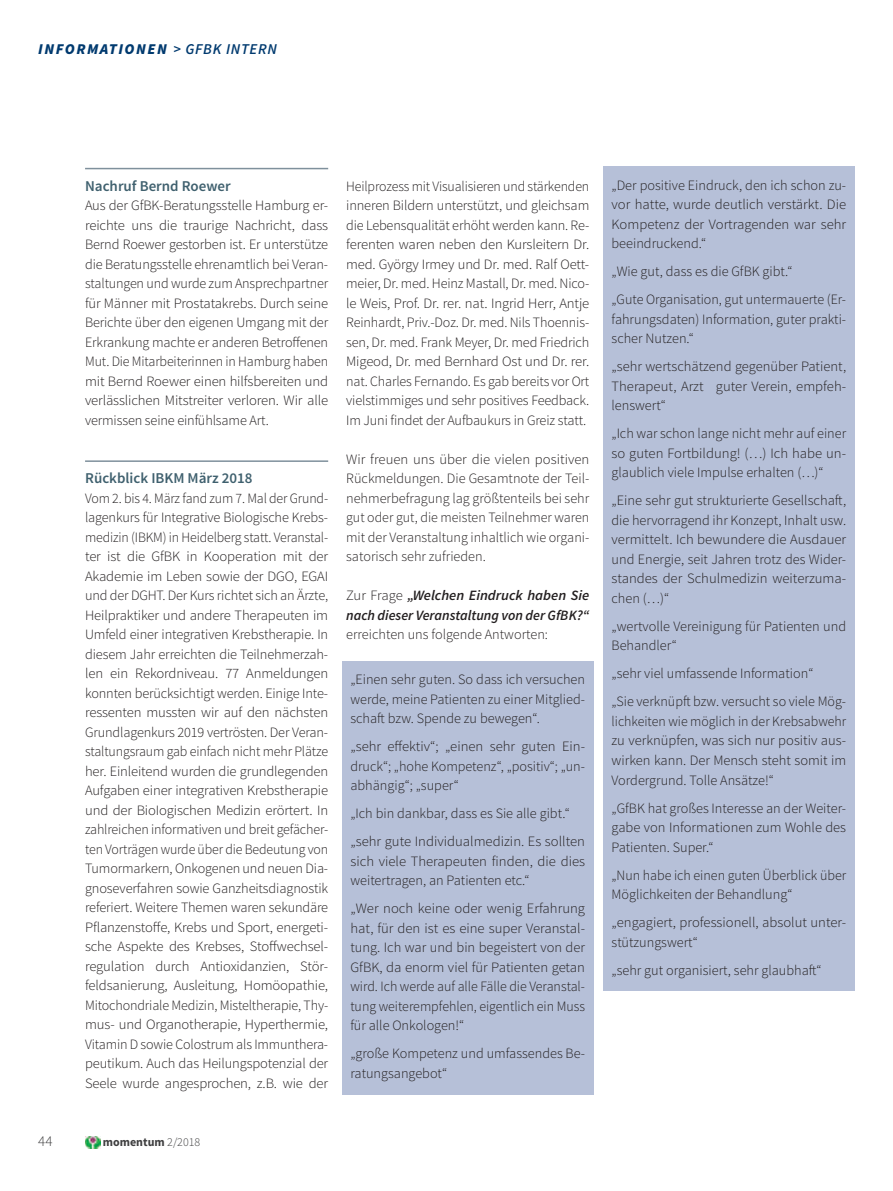
<style>
.page{position:relative;width:893px;height:1191px;background:#fff}
.page>*{position:absolute;margin:0;border:0;box-sizing:border-box;transform-origin:0 0}
.t1{font:600 15px "Source Sans Pro";color:#3f606e}
.t2{font:italic 900 15px "Source Sans Pro";letter-spacing:.1em;color:#003a6f}
.t3{font:300 15px "Source Sans Pro";color:#3e3e3f}
.t4{font:300 14.25px/19.5px "Source Sans Pro";color:#231f20;text-align:justify}
.t5{font:italic 600 14.25px/19.5px "Source Sans Pro";color:#231f20}
.t6{font:700 12px "Source Sans Pro";color:#3e3e3f}
.s1{font-weight:600}
.s2{font-weight:300;font-style:normal}
.s3{font-weight:300}
</style>
<div class="page">
<img style="left:85px;top:1136px;width:15px;height:12px">
<hr style="left:85px;top:168px;width:243px;height:1px;background:#7f909c">
<hr style="left:85px;top:460px;width:243px;height:2px;background:#7f909c">
<div style="left:342px;top:661px;width:252px;height:78px;background:#b6c0d8"></div>
<div style="left:342px;top:728px;width:252px;height:78px;background:#b6c0d8"></div>
<div style="left:342px;top:795px;width:252px;height:39px;background:#b6c0d8"></div>
<div style="left:342px;top:823px;width:252px;height:78px;background:#b6c0d8"></div>
<div style="left:342px;top:890px;width:252px;height:156px;background:#b6c0d8"></div>
<div style="left:342px;top:1035px;width:252px;height:59px;background:#b6c0d8"></div>
<div style="left:603px;top:166px;width:252px;height:99px;background:#b6c0d8"></div>
<div style="left:603px;top:253px;width:252px;height:40px;background:#b6c0d8"></div>
<div style="left:603px;top:281px;width:252px;height:79px;background:#b6c0d8"></div>
<div style="left:603px;top:348px;width:252px;height:79px;background:#b6c0d8"></div>
<div style="left:603px;top:415px;width:252px;height:79px;background:#b6c0d8"></div>
<div style="left:603px;top:482px;width:252px;height:137px;background:#b6c0d8"></div>
<div style="left:603px;top:607px;width:252px;height:60px;background:#b6c0d8"></div>
<div style="left:603px;top:655px;width:252px;height:40px;background:#b6c0d8"></div>
<div style="left:603px;top:683px;width:252px;height:118px;background:#b6c0d8"></div>
<div style="left:603px;top:789px;width:252px;height:79px;background:#b6c0d8"></div>
<div style="left:603px;top:856px;width:252px;height:59px;background:#b6c0d8"></div>
<div style="left:603px;top:903px;width:252px;height:60px;background:#b6c0d8"></div>
<div style="left:603px;top:951px;width:252px;height:40px;background:#b6c0d8"></div>
<p class="t2" style="left:38px;top:39px;width:203px">INFORMATIONEN <span class="s1">&gt; GfBK Intern</span></p>
<p class="t1" style="left:85px;top:176px;width:147px">Nachruf Bernd Roewer</p>
<p class="t4" style="left:85px;top:196px;width:245px">Aus der GfBK-Beratungsstelle Hamburg er&shy;reichte uns die traurige Nachricht, dass Bernd Roewer gestorben ist. Er unterstütze die Beratungsstelle ehrenamtlich bei Veran&shy;staltungen und wurde zum Ansprechpartner für Männer mit Prostatakrebs. Durch seine Berichte über den eigenen Umgang mit der Erkrankung machte er anderen Betroffenen Mut. Die Mitarbeiterinnen in Hamburg haben mit Bernd Roewer einen hilfsbereiten und verlässlichen Mitstreiter verloren. Wir alle vermissen seine einfühlsame Art.</p>
<p class="t1" style="left:85px;top:469px;width:169px">Rückblick IBKM März 2018</p>
<p class="t4" style="left:85px;top:488px;width:245px">Vom 2. bis 4. März fand zum 7. Mal der Grund&shy;lagenkurs für Integrative Biologische Krebs&shy;medizin (IBKM) in Heidelberg statt. Veranstal&shy;ter ist die GfBK in Kooperation mit der Akademie im Leben sowie der DGO, EGAI und der DGHT. Der Kurs richtet sich an Ärzte, Heilpraktiker und andere Therapeuten im Umfeld einer integrativen Krebstherapie. In diesem Jahr erreichten die Teilnehmerzah&shy;len ein Rekordniveau. 77 Anmeldungen konnten berücksichtigt werden. Einige Inte&shy;ressenten mussten wir auf den nächsten Grundlagenkurs 2019 vertrösten. Der Veran&shy;staltungsraum gab einfach nicht mehr Plätze her. Einleitend wurden die grundlegenden Aufgaben einer integrativen Krebstherapie und der BioIogischen Medizin erörtert. In zahlreichen informativen und breit gefächer&shy;ten Vorträgen wurde über die Bedeutung von Tumormarkern, Onkogenen und neuen Dia&shy;gnoseverfahren sowie Ganzheitsdiagnostik referiert. Weitere Themen waren sekundäre Pflanzenstoffe, Krebs und Sport, energeti&shy;sche Aspekte des Krebses, Stoffwechsel&shy;regulation durch Antioxidanzien, Stör&shy;feldsanierung, Ausleitung, Homöopathie, Mitochondriale Medizin, Misteltherapie, Thy&shy;mus- und Organotherapie, Hyperthermie, Vitamin D sowie Colostrum als Immunthera&shy;peutikum. Auch das Heilungspotenzial der Seele wurde angesprochen, z.B. wie der</p>
<p class="t4" style="left:346px;top:176px;width:245px">Heilprozess mit Visualisieren und stärkenden inneren Bildern unterstützt, und gleichsam die Lebensqualität erhöht werden kann. Re&shy;ferenten waren neben den Kursleitern Dr. med. György Irmey und Dr. med. Ralf Oett&shy;meier, Dr. med. Heinz Mastall, Dr. med. Nico&shy;le Weis, Prof. Dr. rer. nat. Ingrid Herr, Antje Reinhardt, Priv.-Doz. Dr. med. Nils Thoennis&shy;sen, Dr. med. Frank Meyer, Dr. med Friedrich Migeod, Dr. med Bernhard Ost und Dr. rer. nat. Charles Fernando. Es gab bereits vor Ort vielstimmiges und sehr positives Feedback.<br>Im Juni findet der Aufbaukurs in Greiz statt.</p>
<p class="t4" style="left:346px;top:449px;width:245px">Wir freuen uns über die vielen positiven Rückmeldungen. Die Gesamtnote der Teil&shy;nehmerbefragung lag größtenteils bei sehr gut oder gut, die meisten Teilnehmer waren mit der Veranstaltung inhaltlich wie organi&shy;satorisch sehr zufrieden.</p>
<p class="t5" style="left:346px;top:586px;width:245px"><span class="s2">Zur Frage</span> „Welchen Eindruck haben Sie nach dieser Veranstaltung von der GfBK?“</p>
<p class="t4" style="left:346px;top:625px;width:203px">erreichten uns folgende Antworten:</p>
<p class="t4" style="left:350px;top:670px;width:236px">„Einen sehr guten. So dass ich versuchen werde, meine Patienten zu einer Mitglied&shy;schaft bzw. Spende zu bewegen“.</p>
<p class="t4" style="left:350px;top:737px;width:236px">„sehr effektiv“; „einen sehr guten Ein&shy;druck“; „hohe Kompetenz“, „positiv“; „un&shy;abhängig“; „super“</p>
<p class="t4" style="left:350px;top:799px;width:236px;line-height:28px">„Ich bin dankbar, dass es Sie alle gibt.“ „sehr gute Individualmedizin. Es sollten</p>
<p class="t4" style="left:350px;top:851px;width:236px">sich viele Therapeuten finden, die dies weitertragen, an Patienten etc.“</p>
<p class="t4" style="left:350px;top:899px;width:236px">„Wer noch keine oder wenig Erfahrung hat, für den ist es eine super Veranstal&shy;tung. Ich war und bin begeistert von der GfBK, da enorm viel für Patienten getan wird. Ich werde auf alle Fälle die Veranstal&shy;tung weiterempfehlen, eigentlich ein Muss für alle Onkologen!“</p>
<p class="t4" style="left:350px;top:1044px;width:236px">„große Kompetenz und umfassendes Be&shy;ratungsangebot“</p>
<p class="t3" style="left:38px;top:1132px;width:16px">44</p>
<p class="t6" style="left:103px;top:1134px;width:99px">momentum <span class="s3">2/2018</span></p>
<p class="t4" style="left:612px;top:175px;width:236px">„Der positive Eindruck, den ich schon zu&shy;vor hatte, wurde deutlich verstärkt. Die Kompetenz der Vortragenden war sehr beeindruckend.“</p>
<p class="t4" style="left:612px;top:258px;width:236px;line-height:28px">„Wie gut, dass es die GfBK gibt.“<br>„Gute Organisation, gut untermauerte (Er-</p>
<p class="t4" style="left:612px;top:309px;width:236px">fahrungsdaten) Information, guter prakti&shy;scher Nutzen.“</p>
<p class="t4" style="left:612px;top:357px;width:236px">„sehr wertschätzend gegenüber Patient, Therapeut, Arzt guter Verein, empfeh&shy;lenswert“</p>
<p class="t4" style="left:612px;top:424px;width:236px">„Ich war schon lange nicht mehr auf einer so guten Fortbildung! (…) Ich habe un&shy;glaublich viele Impulse erhalten (…)“</p>
<p class="t4" style="left:612px;top:491px;width:236px">„Eine sehr gut strukturierte Gesellschaft, die hervorragend ihr Konzept, Inhalt usw. vermittelt. Ich bewundere die Ausdauer und Energie, seit Jahren trotz des Wider&shy;standes der Schulmedizin weiterzuma&shy;chen (…)“</p>
<p class="t4" style="left:612px;top:616px;width:236px">„wertvolle Vereinigung für Patienten und<br>Behandler“</p>
<p class="t4" style="left:612px;top:660px;width:236px;line-height:28px">„sehr viel umfassende Information“<br>„Sie verknüpft bzw. versucht so viele Mög-</p>
<p class="t4" style="left:612px;top:711px;width:236px">lichkeiten wie möglich in der Krebsabwehr zu verknüpfen, was sich nur positiv aus&shy;wirken kann. Der Mensch steht somit im Vordergrund. Tolle Ansätze!“</p>
<p class="t4" style="left:612px;top:798px;width:236px">„GfBK hat großes Interesse an der Weiter&shy;gabe von Informationen zum Wohle des Patienten. Super.“</p>
<p class="t4" style="left:612px;top:865px;width:236px">„Nun habe ich einen guten Überblick über<br>Möglichkeiten der Behandlung“</p>
<p class="t4" style="left:612px;top:912px;width:236px">„engagiert, professionell, absolut unter&shy;stützungswert“</p>
<p class="t4" style="left:612px;top:960px;width:212px">„sehr gut organisiert, sehr glaubhaft“</p>
</div>
